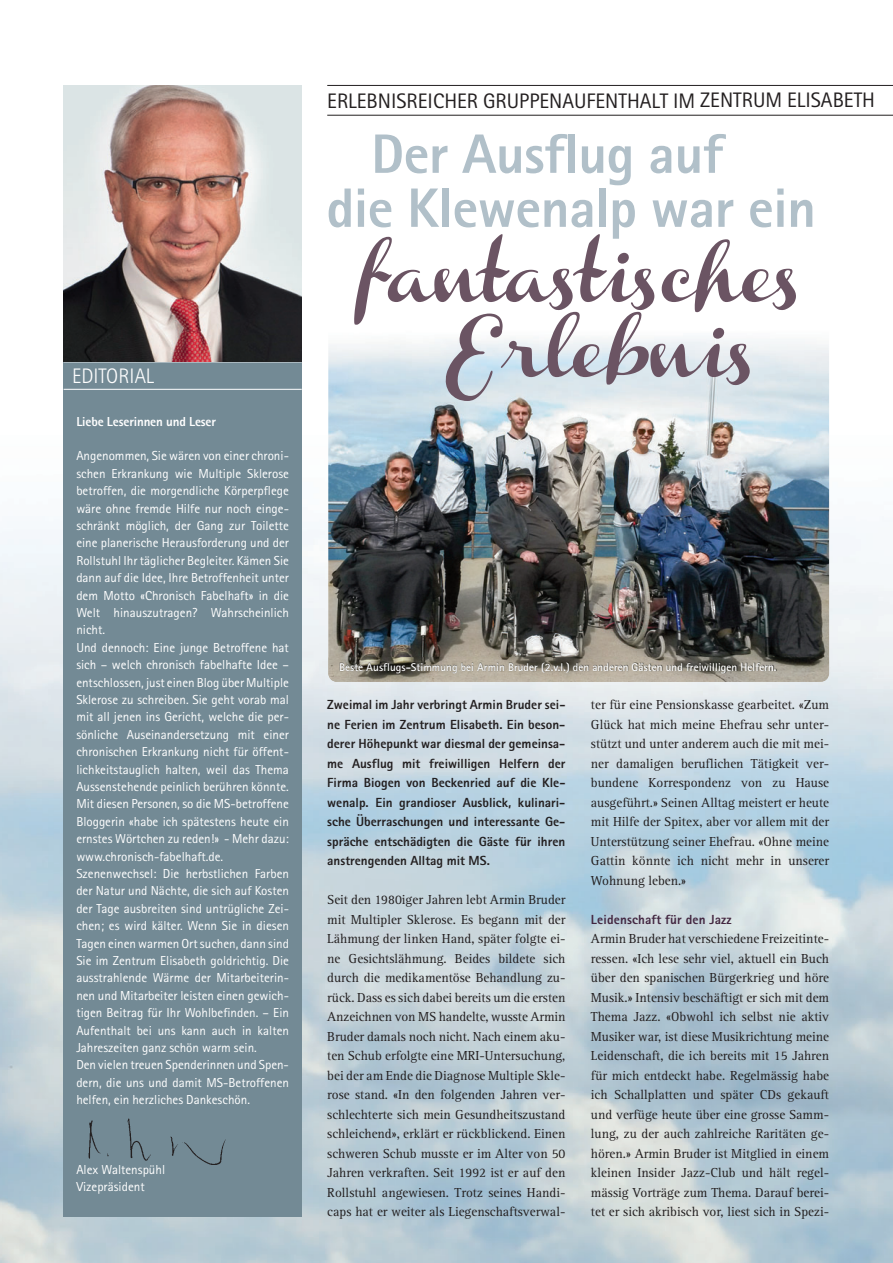
<style>
.page{position:relative;width:893px;height:1263px;background:#fff}
.page>*{position:absolute;margin:0;border:0;box-sizing:border-box;transform-origin:0 0}
.t1{font:800 55.5px/54px "Rotis Sans Serif";letter-spacing:-.01em;color:#b1c0c9}
.t2{font:52.5px/75px "Channel Slanted 1";color:#6b5463}
.t3{font:21px "Rotis Sans Serif";color:#231f20}
.t4{font:300 21px "Rotis Sans Serif";color:#fff}
.t5{font:13.5px/19.5px "Rotis Serif";color:#231f20;text-align:justify}
.t6{font:800 13.2px/19.5px "Rotis Sans Serif";color:#231f20;text-align:justify}
.t7{font:800 13.2px "Rotis Sans Serif";letter-spacing:.01em;color:#422640}
.t8{font:13.05px/17.4px "Rotis Sans Serif";color:#fff}
.t9{font:800 13.05px "Rotis Sans Serif";letter-spacing:-.01em;color:#fff}
.t10{font:700 11.25px "Rotis Sans Serif";color:#fff}
</style>
<div class="page">
<img style="left:0;top:84px;width:893px;height:1179px">
<div style="left:328px;top:308px;width:501px;height:374px;background:#fff;border-radius:9px"></div>
<img style="left:328px;top:338px;width:501px;height:319px">
<div style="left:64px;top:362px;width:238px;height:854px;background:#738a95"></div>
<hr style="left:64px;top:361px;width:238px;height:1px;background:#fff">
<hr style="left:64px;top:389px;width:238px;height:1px;background:#fff">
<img style="left:64px;top:85px;width:238px;height:276px">
<img style="left:88px;top:1118px;width:138px;height:47px">
<hr style="left:327px;top:115px;width:566px;height:1px;background:#231f20">
<hr style="left:327px;top:85px;width:566px;height:1px;background:#231f20">
<div style="left:322px;top:657px;width:509px;height:39px;background:#e6ebee"></div>
<img style="left:328px;top:657px;width:501px;height:25px">
<h3 class="t4" style="left:72px;top:363px;width:84px">EDITORIAL</h3>
<p class="t9" style="left:76px;top:413px;width:141px">Liebe Leserinnen und Leser</p>
<p class="t8" style="left:76px;top:447px;width:214px">Angenommen, Sie wären von einer chroni&shy;schen Erkrankung wie Multiple Sklerose betroffen, die morgendliche Körperpflege wäre ohne fremde Hilfe nur noch einge&shy;schränkt möglich, der Gang zur Toilette eine planerische Herausforderung und der Rollstuhl Ihr täglicher Begleiter. Kämen Sie dann auf die Idee, Ihre Betroffenheit unter dem Motto «Chronisch Fabelhaft» in die Welt hinauszutragen? Wahrscheinlich nicht.<br>Und dennoch: Eine junge Betroffene hat sich – welch chronisch fabelhafte Idee – entschlossen, just einen Blog über Multiple Sklerose zu schreiben. Sie geht vorab mal mit all jenen ins Gericht, welche die per&shy;sönliche Auseinandersetzung mit einer chronischen Erkrankung nicht für öffent&shy;lichkeitstauglich halten, weil das Thema Aussenstehende peinlich berühren könnte.<br>Mit diesen Personen, so die MS-betroffene Bloggerin «habe ich spätestens heute ein ernstes Wörtchen zu reden!» - Mehr dazu: www.chronisch-fabelhaft.de.<br>Szenenwechsel: Die herbstlichen Farben der Natur und Nächte, die sich auf Kosten der Tage ausbreiten sind untrügliche Zei&shy;chen; es wird kälter. Wenn Sie in diesen Tagen einen warmen Ort suchen, dann sind Sie im Zentrum Elisabeth goldrichtig. Die ausstrahlende Wärme der Mitarbeiterin&shy;nen und Mitarbeiter leisten einen gewich&shy;tigen Beitrag für Ihr Wohlbefinden. – Ein Aufenthalt bei uns kann auch in kalten Jahreszeiten ganz schön warm sein.<br>Den vielen treuen Spenderinnen und Spen&shy;dern, die uns und damit MS-Betroffenen helfen, ein herzliches Dankeschön.</p>
<p class="t8" style="left:76px;top:1161px;width:90px">Alex Waltenspühl<br>Vizepräsident</p>
<h3 class="t3" style="left:327px;top:88px;width:549px">ERLEBNISREICHER GRUPPENAUFENTHALT IM ZENTRUM ELISABETH</h3>
<h1 class="t1" style="left:326px;top:126px;width:491px;text-indent:45px">Der Ausflug auf<br>die Klewenalp war ein</h1>
<h2 class="t2" style="left:445px;top:246px;width:358px;text-indent:-89px">fantastisches<br>Erlebnis</h2>
<p class="t10" style="left:339px;top:660px;width:439px">Beste Ausflugs-Stimmung bei Armin Bruder (2.v.l.) den anderen Gästen und freiwilligen Helfern.</p>
<p class="t6" style="left:327px;top:695px;width:240px">Zweimal im Jahr verbringt Armin Bruder sei&shy;ne Ferien im Zentrum Elisabeth. Ein beson&shy;derer Höhepunkt war diesmal der gemeinsa&shy;me Ausflug mit freiwilligen Helfern der Firma Biogen von Beckenried auf die Kle&shy;wenalp. Ein grandioser Ausblick, kulinari&shy;sche Überraschungen und interessante Ge&shy;spräche entschädigten die Gäste für ihren anstrengenden Alltag mit MS.</p>
<p class="t5" style="left:327px;top:890px;width:240px">Seit den 1980iger Jahren lebt Armin Bruder mit Multipler Sklerose. Es begann mit der Lähmung der linken Hand, später folgte ei&shy;ne Gesichtslähmung. Beides bildete sich durch die medikamentöse Behandlung zu&shy;rück. Dass es sich dabei bereits um die ersten Anzeichnen von MS handelte, wusste Armin Bruder damals noch nicht. Nach einem aku&shy;ten Schub erfolgte eine MRI-Unter suchung, bei der am Ende die Diagnose Multiple Skle&shy;rose stand. «In den folgenden Jahren ver&shy;schlechterte sich mein Gesundheitszustand schleichend», erklärt er rückblickend. Einen schweren Schub musste er im Alter von 50<br>Jahren verkraften. Seit 1992 ist er auf den Rollstuhl angewiesen. Trotz seines Handi&shy;caps hat er weiter als Liegenschaftsverwal-</p>
<p class="t5" style="left:591px;top:695px;width:240px">ter für eine Pensionskasse gearbeitet. «Zum Glück hat mich meine Ehefrau sehr unter&shy;stützt und unter anderem auch die mit mei&shy;ner damaligen beruflichen Tätigkeit ver&shy;bundene Korrespondenz von zu Hause ausgeführt.» Seinen Alltag meistert er heute mit Hilfe der Spitex, aber vor allem mit der Unterstützung seiner Ehefrau. «Ohne meine Gattin könnte ich nicht mehr in unserer Wohnung leben.»</p>
<p class="t7" style="left:591px;top:911px;width:142px">Leidenschaft für den Jazz</p>
<p class="t5" style="left:591px;top:929px;width:240px">Armin Bruder hat verschiedene Freizeitinte&shy;ressen. «Ich lese sehr viel, aktuell ein Buch über den spanischen Bürgerkrieg und höre Musik.» Intensiv beschäftigt er sich mit dem Thema Jazz. «Obwohl ich selbst nie aktiv Musiker war, ist diese Musikrichtung meine Leidenschaft, die ich bereits mit 15 Jahren für mich entdeckt habe. Regelmässig habe ich Schallplatten und später CDs gekauft und verfüge heute über eine grosse Samm&shy;lung, zu der auch zahlreiche Raritäten ge&shy;hören.» Armin Bruder ist Mitglied in einem kleinen Insider Jazz-Club und hält regel&shy;mässig Vorträge zum Thema. Darauf berei&shy;tet er sich akribisch vor, liest sich in Spezi-</p>
</div>
